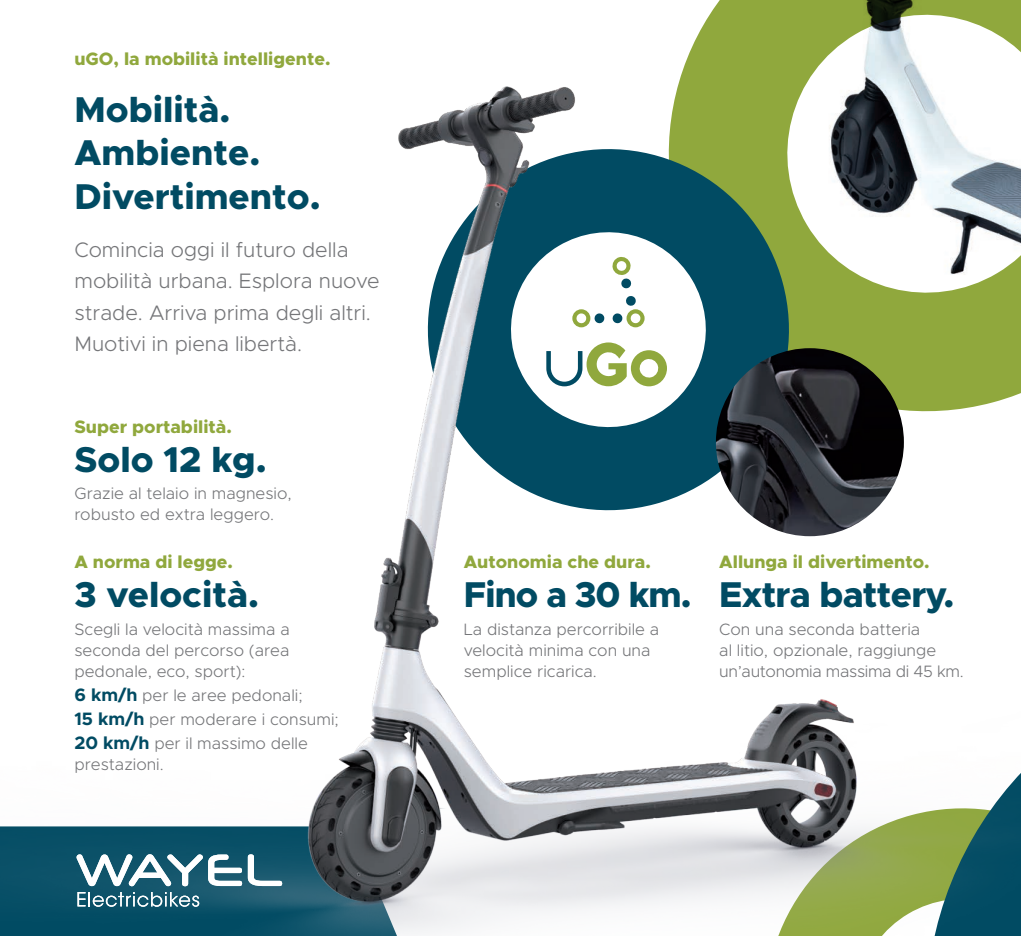
<style>
.page{position:relative;width:1021px;height:936px;background:#fff}
.page>*{position:absolute;margin:0;border:0;box-sizing:border-box;transform-origin:0 0}
.t1{font:800 36px/43.2px "Metropolis";color:#014b63}
.t2{font:800 36px "Metropolis";letter-spacing:-.02em;color:#014b63}
.t3{font:300 21px/31.5px "Metropolis";color:#757679}
.t4{font:800 18px "Metropolis";color:#90a83d}
.t5{font:300 16.5px/21px "Metropolis";color:#757679}
.s1{font-weight:700;font-size:18px;color:#014b63}
</style>
<div class="page">
<svg style="left:678px;top:0;width:70px;height:86px;fill:#90a83d"></svg>
<img style="left:748px;top:0;width:272px;height:86px">
<img style="left:0;top:86px;width:1020px;height:849px">
<svg style="left:572px;top:309px;width:33px;height:18px"></svg>
<svg style="left:611px;top:256px;width:20px;height:33px"></svg>
<svg style="left:612px;top:295px;width:32px;height:32px"></svg>
<svg style="left:546px;top:342px;width:121px;height:44px"></svg>
<img style="left:716px;top:348px;width:187px;height:188px;border-radius:94px">
<svg style="left:77px;top:854px;width:205px;height:52px"></svg>
<p class="t4" style="left:74px;top:47px;width:257px">uGO, la mobilità intelligente.</p>
<h1 class="t1" style="left:74px;top:88px;width:248px">Mobilità.<br>Ambiente.<br>Divertimento.</h1>
<p class="t3" style="left:74px;top:234px;width:306px">Comincia oggi il futuro della mobilità urbana. Esplora nuove strade. Arriva prima degli altri.<br>Muotivi in piena libertà.</p>
<p class="t4" style="left:74px;top:415px;width:159px">Super portabilità.</p>
<h1 class="t1" style="left:74px;top:437px;width:194px">Solo 12 kg.</h1>
<p class="t5" style="left:74px;top:482px;width:219px">Grazie al telaio in magnesio, robusto ed extra leggero.</p>
<p class="t4" style="left:74px;top:550px;width:160px">A norma di legge.</p>
<h1 class="t1" style="left:74px;top:573px;width:186px">3 velocità.</h1>
<p class="t5" style="left:74px;top:618px;width:217px;text-align:justify">Scegli la velocità massima a seconda del percorso (area pedonale, eco, sport):</p>
<p class="t5" style="left:74px;top:682px;width:266px;line-height:24px"><span class="s1">6 km/h</span> per le aree pedonali;<br><span class="s1">15 km/h</span> per moderare i consumi;<br><span class="s1">20 km/h</span> per il massimo delle</p>
<p class="t5" style="left:74px;top:753px;width:91px">prestazioni.</p>
<p class="t4" style="left:464px;top:550px;width:188px">Autonomia che dura.</p>
<h1 class="t1" style="left:464px;top:573px;width:229px">Fino a 30 km.</h1>
<p class="t5" style="left:464px;top:618px;width:197px">La distanza percorribile a velocità minima con una semplice ricarica.</p>
<p class="t4" style="left:719px;top:550px;width:212px">Allunga il divertimento.</p>
<h1 class="t2" style="left:719px;top:572px;width:236px">Extra battery.</h1>
<p class="t5" style="left:719px;top:618px;width:246px">Con una seconda batteria<br>al litio, opzionale, raggiunge un’autonomia massima di 45 km.</p>
</div>
